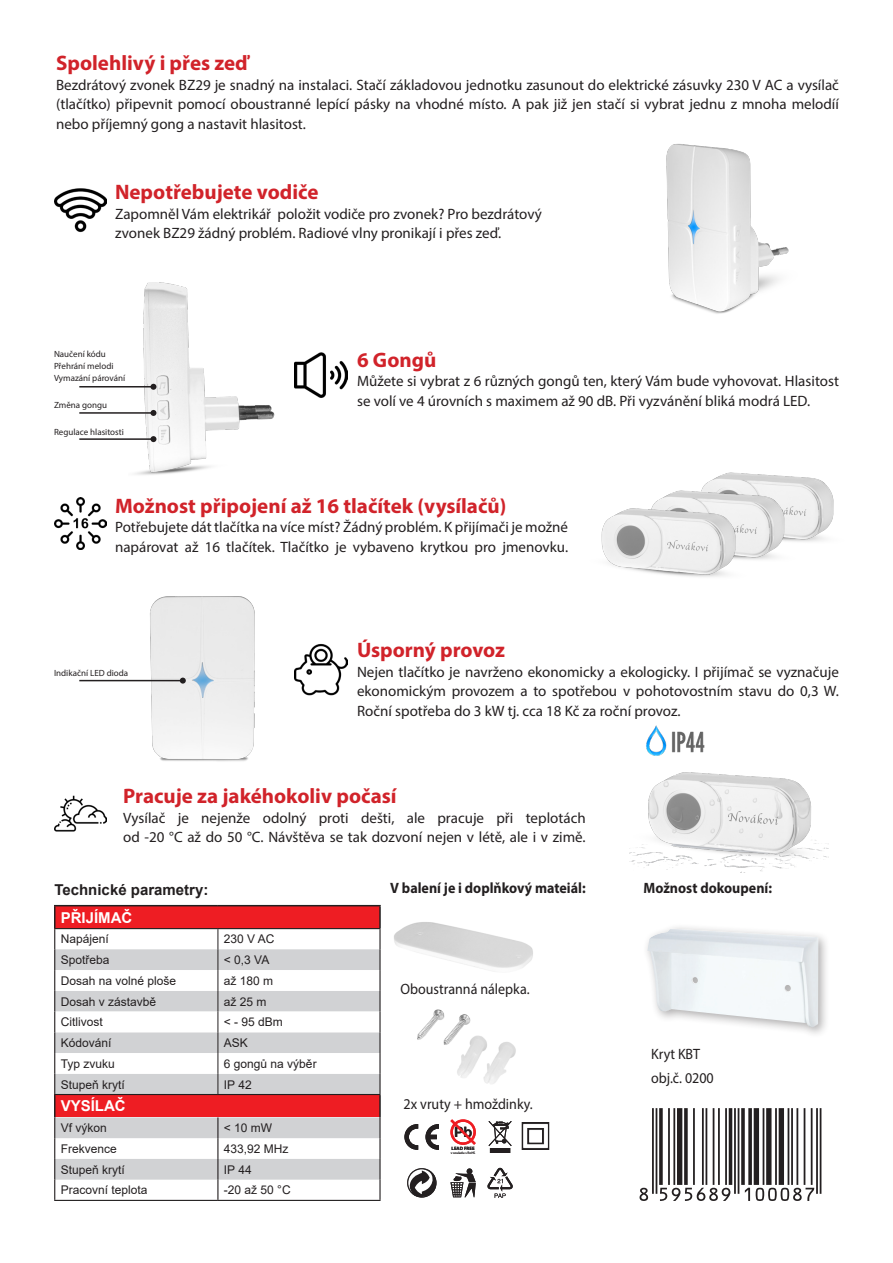
<style>
.page{position:relative;width:893px;height:1263px;background:#fff}
.page>*{position:absolute;margin:0;border:0;box-sizing:border-box;transform-origin:0 0}
.t1{font:700 21px "Myriad Pro";color:#d1232a}
.t2{font:700 15.45px "Nimbus Sans DOT";color:#231f20}
.t3{font:15px/19.5px "Myriad Pro";color:#231f20}
.t4{font:15px "Myriad Pro";color:#231f20;scale:.94 1}
.t5{font:700 15px "Myriad Pro";color:#231f20;scale:.94 1}
.t6{font:700 15px "Arial";color:#231f20}
.t7{font:700 15px "Arial";color:#fff}
.t8{font:12px "Arial";color:#231f20}
.t9{font:9px "Myriad Pro";color:#231f20}
.t10{font:700 4.8px "Myriad Pro";color:#231f20}
.t11{font:3.45px "Myriad Pro";color:#231f20}
</style>
<div class="page">
<img style="left:799px;top:477px;width:35px;height:65px">
<img style="left:750px;top:474px;width:49px;height:86px">
<div style="left:55px;top:906px;width:325px;height:22px;background:#ee1d23"></div>
<div style="left:55px;top:1094px;width:325px;height:23px;background:#ee1d23"></div>
<hr style="left:54px;top:905px;width:164px;height:1px;background:#231f20">
<hr style="left:54px;top:906px;width:2px;height:22px;background:#231f20">
<hr style="left:218px;top:905px;width:163px;height:1px;background:#231f20">
<hr style="left:379px;top:906px;width:2px;height:22px;background:#231f20">
<hr style="left:54px;top:1095px;width:2px;height:22px;background:#231f20">
<hr style="left:379px;top:1095px;width:2px;height:22px;background:#231f20">
<hr style="left:379px;top:929px;width:2px;height:20px;background:#231f20">
<hr style="left:218px;top:928px;width:163px;height:1px;background:#231f20">
<hr style="left:379px;top:949px;width:2px;height:21px;background:#231f20">
<hr style="left:379px;top:970px;width:2px;height:21px;background:#231f20">
<hr style="left:379px;top:991px;width:2px;height:20px;background:#231f20">
<hr style="left:379px;top:1011px;width:2px;height:21px;background:#231f20">
<hr style="left:379px;top:1032px;width:2px;height:21px;background:#231f20">
<hr style="left:379px;top:1053px;width:2px;height:21px;background:#231f20">
<hr style="left:379px;top:1074px;width:2px;height:20px;background:#231f20">
<hr style="left:54px;top:1094px;width:164px;height:1px;background:#231f20">
<hr style="left:218px;top:1094px;width:163px;height:1px;background:#231f20">
<hr style="left:379px;top:1117px;width:2px;height:21px;background:#231f20">
<hr style="left:379px;top:1138px;width:2px;height:21px;background:#231f20">
<hr style="left:379px;top:1159px;width:2px;height:21px;background:#231f20">
<hr style="left:54px;top:1200px;width:164px;height:1px;background:#231f20">
<svg style="left:54px;top:1117px;width:326px;height:83px"></svg>
<hr style="left:379px;top:1180px;width:2px;height:20px;background:#231f20">
<hr style="left:218px;top:1200px;width:163px;height:1px;background:#231f20">
<svg style="left:54px;top:928px;width:326px;height:166px"></svg>
<img style="left:417px;top:1009px;width:99px;height:75px">
<svg style="left:639px;top:1108px;width:182px;height:93px"></svg>
<svg style="left:405px;top:1124px;width:13px;height:25px"></svg>
<svg style="left:426px;top:1124px;width:13px;height:25px"></svg>
<svg style="left:450px;top:1119px;width:26px;height:26px"></svg>
<div style="left:407px;top:1168px;width:29px;height:29px;border:1px solid #231f20;border-radius:50%"></div>
<svg style="left:408px;top:1169px;width:28px;height:28px"></svg>
<svg style="left:450px;top:1168px;width:26px;height:29px"></svg>
<svg style="left:487px;top:1168px;width:26px;height:30px"></svg>
<hr style="left:490px;top:1148px;width:20px;height:4px;background:#231f20">
<div style="left:490px;top:1148px;width:20px;height:5px;border:1px solid #231f20"></div>
<svg style="left:489px;top:1121px;width:22px;height:25px"></svg>
<img style="left:54px;top:188px;width:53px;height:45px">
<img style="left:54px;top:497px;width:53px;height:53px">
<img style="left:295px;top:352px;width:53px;height:46px">
<img style="left:295px;top:643px;width:53px;height:53px">
<img style="left:54px;top:795px;width:53px;height:37px">
<img style="left:394px;top:922px;width:139px;height:47px">
<img style="left:666px;top:144px;width:123px;height:170px">
<img style="left:601px;top:472px;width:149px;height:105px">
<img style="left:131px;top:596px;width:124px;height:166px">
<img style="left:629px;top:725px;width:200px;height:148px">
<img style="left:129px;top:282px;width:146px;height:193px">
<hr style="left:79px;top:386px;width:74px;height:1px;background:#231f20">
<svg style="left:150px;top:384px;width:6px;height:6px"></svg>
<hr style="left:79px;top:412px;width:74px;height:2px;background:#231f20">
<svg style="left:150px;top:410px;width:6px;height:6px"></svg>
<hr style="left:79px;top:680px;width:104px;height:1px;background:#231f20">
<svg style="left:180px;top:678px;width:6px;height:6px"></svg>
<hr style="left:79px;top:438px;width:74px;height:2px;background:#231f20">
<svg style="left:150px;top:436px;width:6px;height:6px"></svg>
<img style="left:522px;top:1122px;width:27px;height:27px">
<div style="left:642px;top:923px;width:188px;height:116px;background:#231f20;opacity:.37"></div>
<img style="left:647px;top:928px;width:171px;height:99px">
<p class="t1" style="left:56px;top:49px;width:193px">Spolehlivý i přes zeď</p>
<p class="t3" style="left:56px;top:75px;width:784px;text-align:justify">Bezdrátový zvonek BZ29 je snadný na instalaci. Stačí základovou jednotku zasunout do elektrické zásuvky 230 V AC a vysílač (tlačítko) připevnit pomocí oboustranné lepící pásky na vhodné místo. A pak již jen stačí si vybrat jednu z mnoha melodíí nebo příjemný gong a nastavit hlasitost.</p>
<p class="t1" style="left:115px;top:178px;width:205px">Nepotřebujete vodiče</p>
<p class="t3" style="left:115px;top:204px;width:428px">Zapomněl Vám elektrikář položit vodiče pro zvonek? Pro bezdrátový zvonek BZ29 žádný problém. Radiové vlny pronikají i přes zeď.</p>
<p class="t9" style="left:54px;top:348px;width:53px">Naučení kódu</p>
<p class="t9" style="left:54px;top:360px;width:61px">Přehrání melodi</p>
<p class="t9" style="left:54px;top:372px;width:73px">Vymazání párování</p>
<p class="t9" style="left:54px;top:400px;width:55px">Změna gongu</p>
<p class="t9" style="left:54px;top:426px;width:71px">Regulace hlasitosti</p>
<p class="t1" style="left:357px;top:346px;width:81px">6 Gongů</p>
<p class="t3" style="left:357px;top:371px;width:483px">Můžete si vybrat z 6 různých gongů ten, který Vám bude vyhovovat. Hlasitost se volí ve 4 úrovních s maximem až 90 dB. Při vyzvánění bliká modrá LED.</p>
<p class="t1" style="left:115px;top:492px;width:393px">Možnost připojení až 16 tlačítek (vysílačů)</p>
<p class="t3" style="left:115px;top:517px;width:455px">Potřebujete dát tlačítka na více míst? Žádný problém. K přijímači je možné napárovat až 16 tlačítek. Tlačítko je vybaveno krytkou pro jmenovku.</p>
<p class="t9" style="left:54px;top:667px;width:76px">Indikační LED dioda</p>
<p class="t1" style="left:357px;top:636px;width:149px">Úsporný provoz</p>
<p class="t3" style="left:357px;top:662px;width:483px;text-align:justify">Nejen tlačítko je navrženo ekonomicky a ekologicky. I přijímač se vyznačuje ekonomickým provozem a to spotřebou v pohotovostním stavu do 0,3 W.<br>Roční spotřeba do 3 kW tj. cca 18 Kč za roční provoz.</p>
<p class="t1" style="left:123px;top:782px;width:275px">Pracuje za jakéhokoliv počasí</p>
<p class="t3" style="left:123px;top:807px;width:464px">Vysílač je nejenže odolný proti dešti, ale pracuje při teplotách od -20 °C až do 50 °C. Návštěva se tak dozvoní nejen v létě, ale i v zimě.</p>
<p class="t6" style="left:54px;top:879px;width:155px">Technické parametry:</p>
<p class="t7" style="left:61px;top:907px;width:73px">PŘIJÍMAČ</p>
<p class="t8" style="left:61px;top:931px;width:50px">Napájení</p>
<p class="t8" style="left:224px;top:931px;width:52px">230 V AC</p>
<p class="t8" style="left:61px;top:951px;width:50px">Spotřeba</p>
<p class="t8" style="left:224px;top:951px;width:47px">&lt; 0,3 VA</p>
<p class="t8" style="left:61px;top:972px;width:117px">Dosah na volné ploše</p>
<p class="t8" style="left:224px;top:972px;width:51px">až 180 m</p>
<p class="t8" style="left:61px;top:993px;width:97px">Dosah v zástavbě</p>
<p class="t8" style="left:224px;top:993px;width:44px">až 25 m</p>
<p class="t8" style="left:61px;top:1014px;width:43px">Citlivost</p>
<p class="t8" style="left:224px;top:1014px;width:61px">&lt; - 95 dBm</p>
<p class="t8" style="left:61px;top:1034px;width:52px">Kódování</p>
<p class="t8" style="left:224px;top:1034px;width:26px">ASK</p>
<p class="t8" style="left:61px;top:1055px;width:56px">Typ zvuku</p>
<p class="t8" style="left:224px;top:1055px;width:94px">6 gongů na výběr</p>
<p class="t8" style="left:61px;top:1076px;width:66px">Stupeň krytí</p>
<p class="t8" style="left:224px;top:1076px;width:29px">IP 42</p>
<p class="t7" style="left:61px;top:1095px;width:67px">VYSÍLAČ</p>
<p class="t8" style="left:61px;top:1120px;width:48px">Vf výkon</p>
<p class="t8" style="left:224px;top:1120px;width:50px">&lt; 10 mW</p>
<p class="t8" style="left:61px;top:1140px;width:58px">Frekvence</p>
<p class="t8" style="left:224px;top:1140px;width:66px">433,92 MHz</p>
<p class="t8" style="left:61px;top:1161px;width:66px">Stupeň krytí</p>
<p class="t8" style="left:224px;top:1161px;width:29px">IP 44</p>
<p class="t8" style="left:61px;top:1182px;width:88px">Pracovní teplota</p>
<p class="t8" style="left:224px;top:1182px;width:68px">-20 až 50 °C</p>
<p class="t5" style="left:390px;top:878px;width:209px">V balení je i doplňkový mateiál:</p>
<p class="t5" style="left:643px;top:878px;width:138px">Možnost dokoupení:</p>
<p class="t4" style="left:401px;top:979px;width:139px">Oboustranná nálepka.</p>
<p class="t4" style="left:404px;top:1095px;width:139px">2x vruty + hmoždinky.</p>
<p class="t2" style="left:454px;top:1123px;width:20px">Pb</p>
<p class="t10" style="left:452px;top:1145px;width:24px">LEAD FREE</p>
<p class="t11" style="left:451px;top:1151px;width:26px">v souladu s RoHS</p>
<p class="t4" style="left:651px;top:1044px;width:54px">Kryt KBT</p>
<p class="t4" style="left:651px;top:1069px;width:68px">obj.č. 0200</p>
</div>
